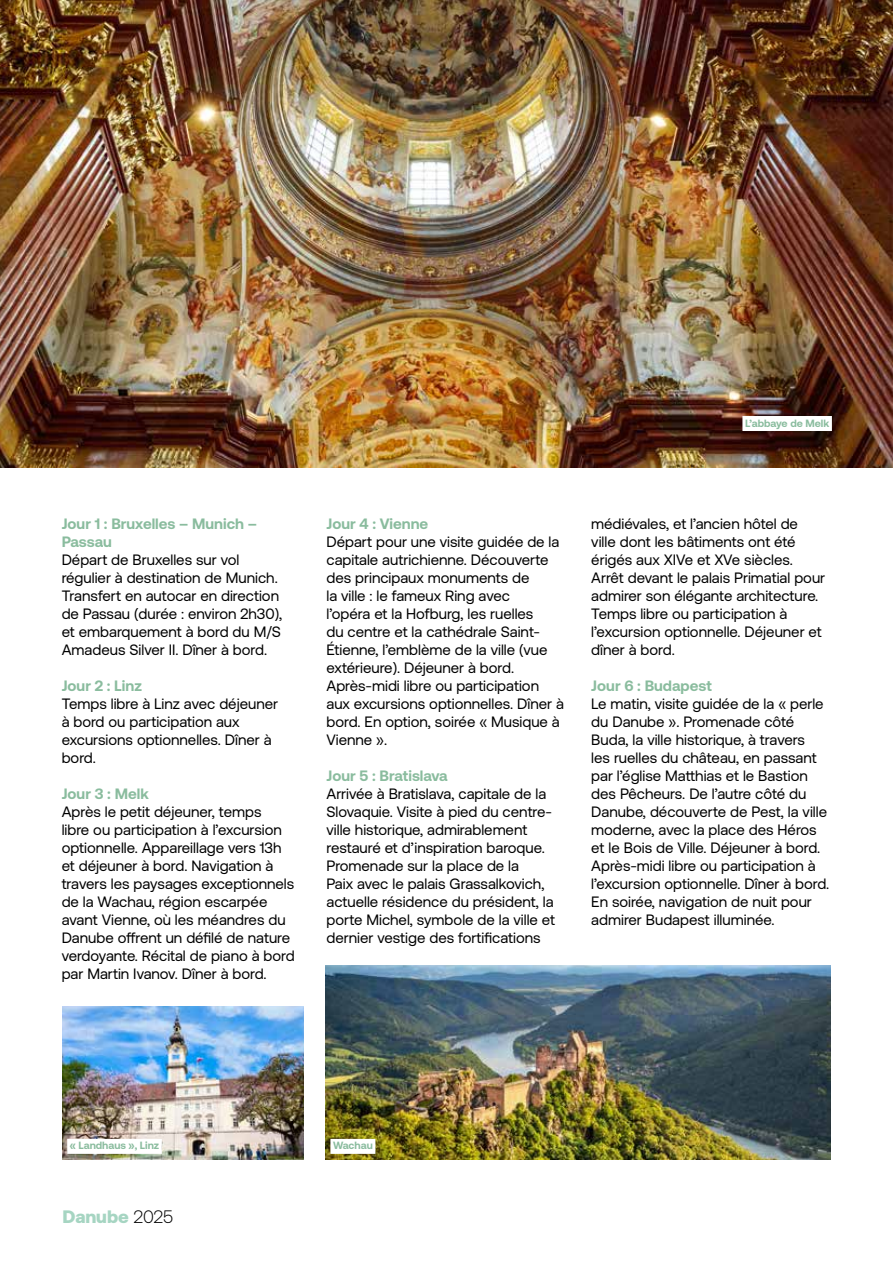
<style>
.page{position:relative;width:893px;height:1263px;background:#fff}
.page>*{position:absolute;margin:0;border:0;box-sizing:border-box;transform-origin:0 0}
.t1{font:900 18px "Aeonik";color:#a6d5c2}
.t2{font:15px/18px "Aeonik";color:#000}
.t3{font:700 15px/18px "Aeonik";color:#8abc9e}
.t4{font:700 10.5px "Aeonik";color:#8abc9e}
.s1{font-weight:300;color:#000}
</style>
<div class="page">
<img style="left:0;top:0;width:892px;height:468px">
<hr style="left:892px;top:0;width:1px;height:468px;background:#ececec">
<img style="left:62px;top:1006px;width:241px;height:153px">
<div style="left:67px;top:1139px;width:95px;height:15px;background:#fff"></div>
<img style="left:326px;top:965px;width:505px;height:194px">
<div style="left:330px;top:1139px;width:45px;height:15px;background:#fff"></div>
<div style="left:742px;top:416px;width:90px;height:15px;background:#fff"></div>
<p class="t4" style="left:745px;top:417px;width:86px">L’abbaye de Melk</p>
<p class="t3" style="left:62px;top:514px;width:197px">Jour 1 : Bruxelles – Munich –<br>Passau</p>
<p class="t2" style="left:62px;top:550px;width:222px">Départ de Bruxelles sur vol régulier à destination de Munich.<br>Transfert en autocar en direction de Passau (durée : environ 2h30), et embarquement à bord du M/S<br>Amadeus Silver II. Dîner à bord.</p>
<p class="t3" style="left:62px;top:676px;width:82px">Jour 2 : Linz</p>
<p class="t2" style="left:62px;top:694px;width:218px">Temps libre à Linz avec déjeuner à bord ou participation aux excursions optionnelles. Dîner à bord.</p>
<p class="t3" style="left:62px;top:784px;width:89px">Jour 3 : Melk</p>
<p class="t2" style="left:62px;top:802px;width:234px">Après le petit déjeuner, temps<br>libre ou participation à l’excursion optionnelle. Appareillage vers 13h et déjeuner à bord. Navigation à travers les paysages exceptionnels de la Wachau, région escarpée avant Vienne, où les méandres du Danube offrent un défilé de nature verdoyante. Récital de piano à bord par Martin Ivanov. Dîner à bord.</p>
<p class="t3" style="left:326px;top:514px;width:103px">Jour 4 : Vienne</p>
<p class="t2" style="left:326px;top:532px;width:239px">Départ pour une visite guidée de la capitale autrichienne. Découverte des principaux monuments de<br>la ville : le fameux Ring avec<br>l’opéra et la Hofburg, les ruelles<br>du centre et la cathédrale Saint-<br>Étienne, l’emblème de la ville (vue extérieure). Déjeuner à bord.<br>Après-midi libre ou participation aux excursions optionnelles. Dîner à bord. En option, soirée « Musique à<br>Vienne ».</p>
<p class="t3" style="left:326px;top:766px;width:122px">Jour 5 : Bratislava</p>
<p class="t2" style="left:326px;top:784px;width:230px">Arrivée à Bratislava, capitale de la Slovaquie. Visite à pied du centre&shy;ville historique, admirablement restauré et d’inspiration baroque.<br>Promenade sur la place de la<br>Paix avec le palais Grassalkovich, actuelle résidence du président, la porte Michel, symbole de la ville et dernier vestige des fortifications</p>
<p class="t2" style="left:591px;top:514px;width:235px">médiévales, et l’ancien hôtel de ville dont les bâtiments ont été érigés aux XIVe et XVe siècles.<br>Arrêt devant le palais Primatial pour admirer son élégante architecture.<br>Temps libre ou participation à l’excursion optionnelle. Déjeuner et dîner à bord.</p>
<p class="t3" style="left:591px;top:676px;width:122px">Jour 6 : Budapest</p>
<p class="t2" style="left:591px;top:694px;width:240px">Le matin, visite guidée de la « perle du Danube ». Promenade côté Buda, la ville historique, à travers<br>les ruelles du château, en passant par l’église Matthias et le Bastion des Pêcheurs. De l’autre côté du Danube, découverte de Pest, la ville moderne, avec la place des Héros et le Bois de Ville. Déjeuner à bord.<br>Après-midi libre ou participation à l’excursion optionnelle. Dîner à bord.<br>En soirée, navigation de nuit pour admirer Budapest illuminée.</p>
<p class="t4" style="left:70px;top:1140px;width:91px">« Landhaus », Linz</p>
<p class="t4" style="left:333px;top:1140px;width:41px">Wachau</p>
<p class="t1" style="left:62px;top:1206px;width:112px">Danube <span class="s1">2025</span></p>
</div>
